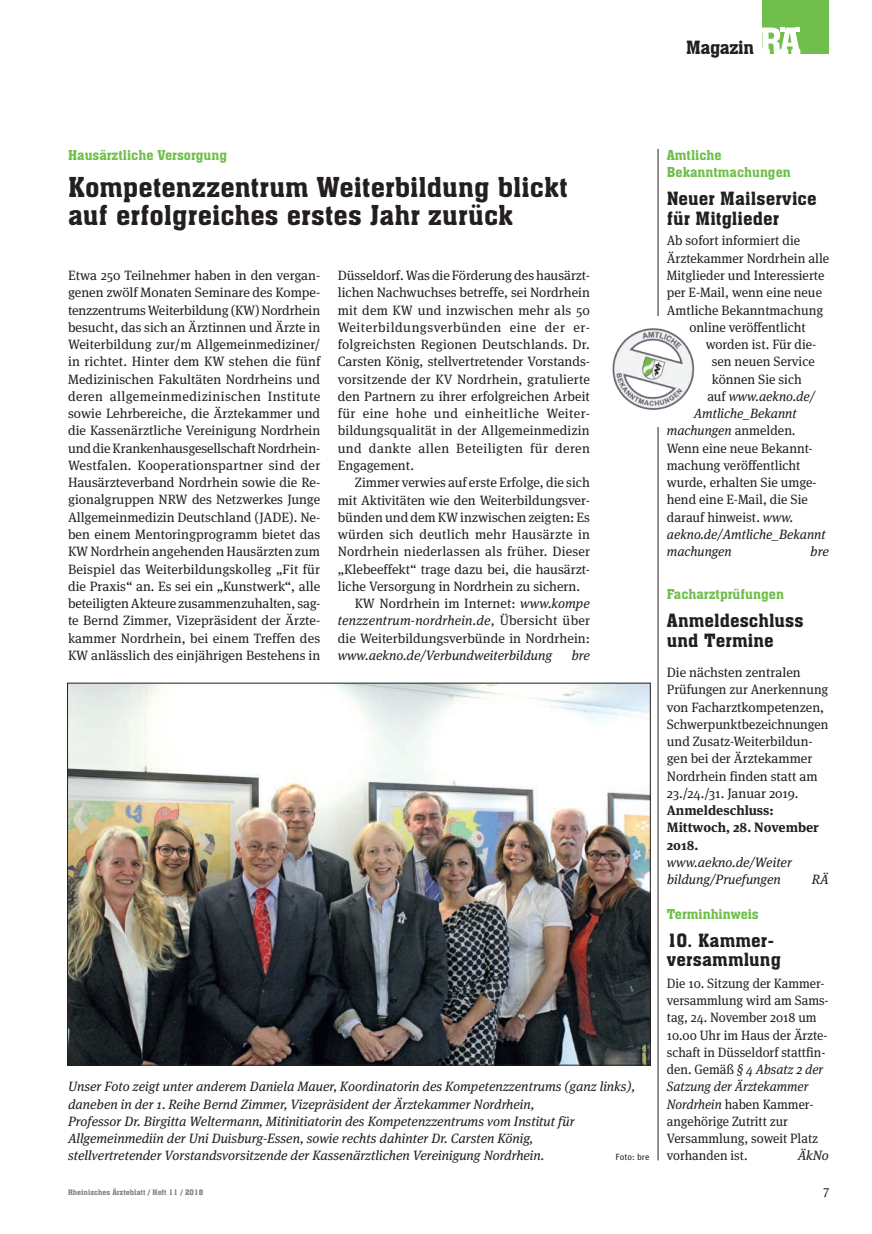
<style>
.page{position:relative;width:872px;height:1234px;background:#fff}
.page>*{position:absolute;margin:0;border:0;box-sizing:border-box;transform-origin:0 0}
.t1{font:27px/28.5px "Aachen BT";color:#231f20}
.t2{font:18px/19.5px "Aachen BT";letter-spacing:.005em;color:#231f20}
.t3{font:18px "Aachen BT";letter-spacing:-.02em;color:#231f20}
.t4{font:13.5px/17.2px "Meta Serif OT";color:#231f20}
.t5{font:italic 13.5px/17.2px "Meta Serif OT";color:#231f20}
.t6{font:13.5px/17.2px "Meta Serif OT";color:#231f20;scale:.96 1}
.t7{font:13.5px/17.2px "Aachen BT";color:#70bf4c}
.t8{font:700 13.5px/17.2px "Meta Serif OT";color:#231f20}
.t9{font:13.5px "Meta Serif OT";letter-spacing:.02em;color:#231f20}
.t10{font:9px "Unit";color:#231f20}
.t11{font:7.5px "Aachen BT";color:#808285}
.s1{font-style:italic}
.s2{font-style:normal}
</style>
<div class="page">
<div style="left:762px;top:0;width:67px;height:54px;background:#70bf4c"></div>
<svg style="left:762px;top:28px;width:38px;height:26px"></svg>
<hr style="left:658px;top:149px;width:1px;height:1011px;background:#231f20">
<img style="left:69px;top:684px;width:579px;height:379px">
<div style="left:607px;top:315px;width:93px;height:111px;background:#fff"></div>
<img style="left:612px;top:328px;width:83px;height:82px">
<h2 class="t3" style="left:686px;top:36px;width:69px">Magazin</h2>
<p class="t7" style="left:68px;top:146px;width:161px">Hausärztliche Versorgung</p>
<h1 class="t1" style="left:68px;top:172px;width:501px">Kompetenzzentrum Weiterbildung blickt auf erfolgreiches erstes Jahr zurück</h1>
<p class="t4" style="left:68px;top:266px;width:254px">Etwa 250 Teilnehmer haben in den vergan&shy;genen zwölf Monaten Seminare des Kompe&shy;tenzzentrums Weiterbildung (KW) Nordrhein besucht, das sich an Ärztinnen und Ärzte in Weiterbildung zur/m Allgemeinmediziner/ in richtet. Hinter dem KW stehen die fünf Medizinischen Fakultäten Nordrheins und deren allgemeinmedizinischen Institute sowie Lehrbereiche, die Ärztekammer und die Kassenärztliche Vereinigung Nordrhein und die Krankenhausgesellschaft Nordrhein-Westfalen. Kooperationspartner sind der Hausärzteverband Nordrhein sowie die Re&shy;gionalgruppen NRW des Netzwerkes Junge Allgemeinmedizin Deutschland (JADE). Ne&shy;ben einem Mentoringprogramm bietet das KW Nordrhein angehenden Hausärzten zum Beispiel das Weiterbildungskolleg „Fit für die Praxis“ an. Es sei ein „Kunstwerk“, alle beteiligten Akteure zusammenzuhalten, sag&shy;te Bernd Zimmer, Vizepräsident der Ärzte&shy;kammer Nordrhein, bei einem Treffen des KW anlässlich des einjährigen Bestehens in</p>
<p class="t4" style="left:338px;top:266px;width:254px;text-align:justify">Düsseldorf. Was die Förderung des hausärzt&shy;lichen Nachwuchses betreffe, sei Nordrhein mit dem KW und inzwischen mehr als 50<br>Weiterbildungsverbünden eine der er&shy;folgreichsten Regionen Deutschlands. Dr.<br>Carsten König, stellvertretender Vorstands&shy;vorsitzende der KV Nordrhein, gratulierte den Partnern zu ihrer erfolgreichen Arbeit für eine hohe und einheitliche Weiter&shy;bildungsqualität in der Allgemeinmedizin und dankte allen Beteiligten für deren Engagement.</p>
<p class="t4" style="left:355px;top:474px;width:237px">Zimmer verwies auf erste Erfolge, die sich</p>
<p class="t4" style="left:338px;top:491px;width:254px">mit Aktivitäten wie den Weiterbildungsver-</p>
<p class="t4" style="left:338px;top:508px;width:254px">bünden und dem KW inzwischen zeigten: Es</p>
<p class="t9" style="left:338px;top:525px;width:254px">würden sich deutlich mehr Hausärzte in</p>
<p class="t4" style="left:338px;top:543px;width:254px">Nordrhein niederlassen als früher. Dieser</p>
<p class="t4" style="left:338px;top:560px;width:252px">„Klebeeffekt“ trage dazu bei, die hausärzt-</p>
<p class="t4" style="left:338px;top:577px;width:244px">liche Versorgung in Nordrhein zu sichern.</p>
<p class="t4" style="left:355px;top:594px;width:237px">KW Nordrhein im Internet: <span class="s1">www.kompe</span></p>
<p class="t5" style="left:338px;top:612px;width:254px">tenzzentrum-nordrhein.de<span class="s2">, Übersicht über</span></p>
<p class="t4" style="left:338px;top:629px;width:254px">die Weiterbildungsverbünde in Nordrhein:</p>
<p class="t5" style="left:338px;top:646px;width:216px">www.aekno.de/Verbundweiterbildung</p>
<p class="t5" style="left:571px;top:646px;width:20px">bre</p>
<p class="t5" style="left:68px;top:1077px;width:568px">Unser Foto zeigt unter anderem Daniela Mauer, Koordinatorin des Kompetenzzentrums (ganz links), daneben in der 1. Reihe Bernd Zimmer, Vizepräsident der Ärztekammer Nordrhein,<br>Professor Dr. Birgitta Weltermann, Mitinitiatorin des Kompetenzzentrums vom Institut für Allgemeinmediin der Uni Duisburg-Essen, sowie rechts dahinter Dr. Carsten König,<br>stellvertretender Vorstandsvorsitzende der Kassenärztlichen Vereinigung Nordrhein.</p>
<p class="t10" style="left:615px;top:1151px;width:35px">Foto: bre</p>
<p class="t7" style="left:667px;top:146px;width:125px">Amtliche<br>Bekanntmachungen</p>
<h2 class="t2" style="left:667px;top:188px;width:151px">Neuer Mailservice für Mitglieder</h2>
<p class="t4" style="left:667px;top:232px;width:135px">Ab sofort informiert die</p>
<p class="t4" style="left:667px;top:249px;width:164px">Ärztekammer Nordrhein alle</p>
<p class="t4" style="left:667px;top:266px;width:159px">Mitglieder und Interessierte</p>
<p class="t4" style="left:667px;top:284px;width:157px">per E-Mail, wenn eine neue</p>
<p class="t4" style="left:667px;top:301px;width:158px">Amtliche Bekanntmachung</p>
<p class="t4" style="left:689px;top:318px;width:118px">online veröffentlicht</p>
<p class="t4" style="left:706px;top:335px;width:112px">worden ist. Für die-</p>
<p class="t4" style="left:712px;top:353px;width:104px">sen neuen Service</p>
<p class="t4" style="left:712px;top:370px;width:91px">können Sie sich</p>
<p class="t5" style="left:707px;top:387px;width:109px"><span class="s2">auf</span> www.aekno.de/</p>
<p class="t5" style="left:694px;top:404px;width:104px">Amtliche_Bekannt</p>
<p class="t5" style="left:667px;top:422px;width:130px">machungen <span class="s2">anmelden</span>.</p>
<p class="t4" style="left:667px;top:439px;width:147px">Wenn eine neue Bekannt-</p>
<p class="t4" style="left:667px;top:456px;width:135px">machung veröffentlicht</p>
<p class="t4" style="left:667px;top:473px;width:151px">wurde, erhalten Sie umge-</p>
<p class="t4" style="left:667px;top:491px;width:143px">hend eine E-Mail, die Sie</p>
<p class="t4" style="left:667px;top:508px;width:128px">darauf hinweist. <span class="s1">www.</span></p>
<p class="t5" style="left:667px;top:525px;width:160px">aekno.de/Amtliche_Bekannt</p>
<p class="t5" style="left:667px;top:542px;width:66px">machungen</p>
<p class="t5" style="left:810px;top:542px;width:20px">bre</p>
<p class="t7" style="left:667px;top:585px;width:119px">Facharztprüfungen</p>
<h2 class="t2" style="left:667px;top:610px;width:138px">Anmeldeschluss und Termine</h2>
<p class="t4" style="left:667px;top:663px;width:163px">Die nächsten zentralen<br>Prüfungen zur Anerkennung von Facharztkompetenzen,<br>Schwerpunktbezeichnungen und Zusatz-Weiterbildun&shy;gen bei der Ärztekammer<br>Nordrhein finden statt am<br>23./24./31. Januar 2019.</p>
<p class="t8" style="left:667px;top:801px;width:153px">Anmeldeschluss:<br>Mittwoch, 28. November<br>2018.</p>
<p class="t5" style="left:667px;top:853px;width:127px">www.aekno.de/Weiter bildung/Pruefungen</p>
<p class="t5" style="left:812px;top:870px;width:18px">RÄ</p>
<p class="t7" style="left:667px;top:904px;width:93px">Terminhinweis</p>
<h2 class="t2" style="left:667px;top:929px;width:116px">10. Kammer&shy;versammlung</h2>
<p class="t6" style="left:667px;top:974px;width:170px">Die 10. Sitzung der Kammer&shy;versammlung wird am Sams&shy;tag, 24. November 2018 um<br>10.00 Uhr im Haus der Ärzte&shy;schaft in Düsseldorf stattfin&shy;den. Gemäß <span class="s1">§ 4 Absatz 2 der<br>Satzung der Ärztekammer<br>Nordrhein</span> haben Kammer&shy;angehörige Zutritt zur<br>Versammlung, soweit Platz vorhanden ist.</p>
<p class="t5" style="left:798px;top:1146px;width:33px">ÄkNo</p>
<p class="t11" style="left:68px;top:1187px;width:137px">Rheinisches Ärzteblatt / Heft 11 / 2018</p>
<p class="t4" style="left:823px;top:1181px;width:8px">7</p>
</div>
